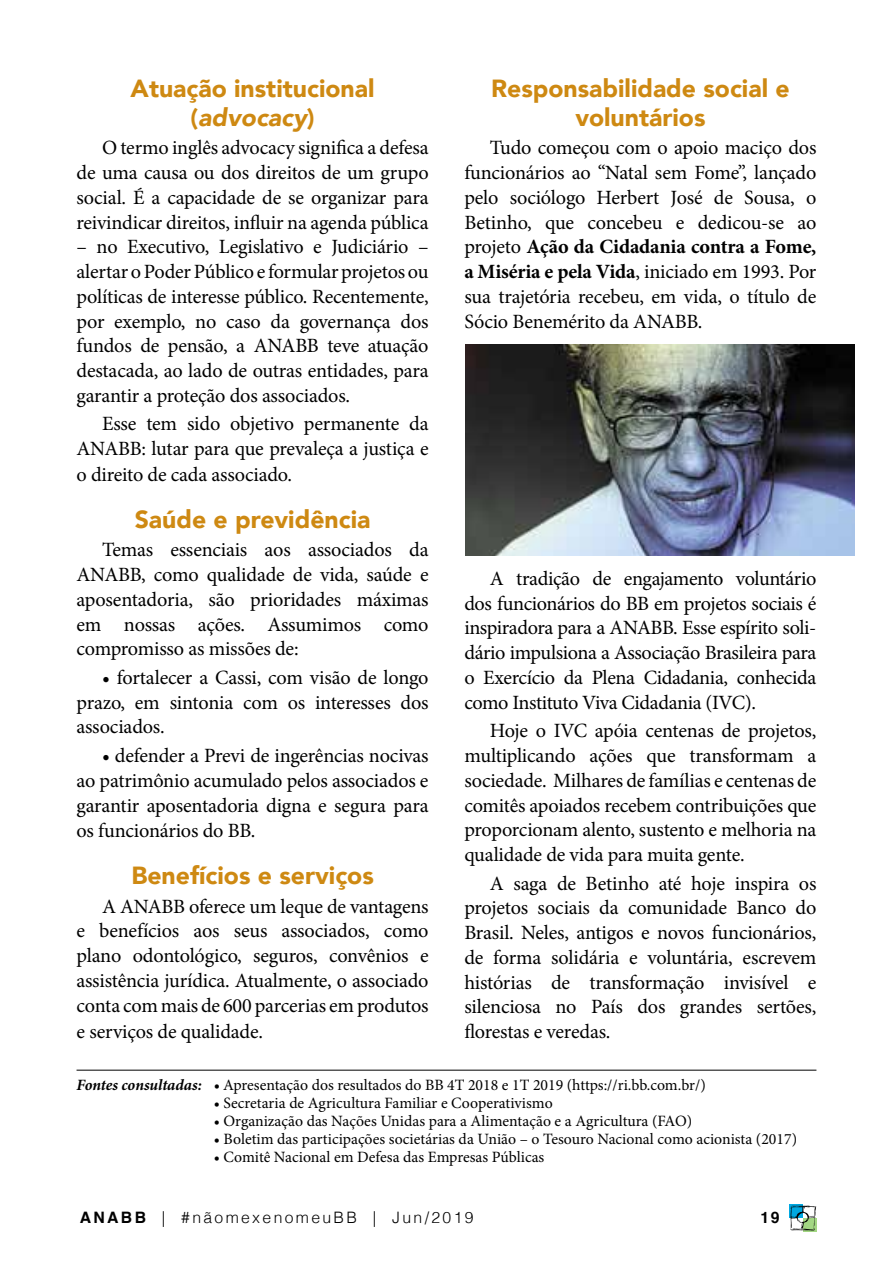
<style>
.page{position:relative;width:893px;height:1276px;background:#fff}
.page>*{position:absolute;margin:0;border:0;box-sizing:border-box;transform-origin:0 0}
.t1{font:900 24.75px/29.2px "Avenir";color:#ce8912;text-align:center}
.t2{font:20.25px/24.8px "Minion Pro";letter-spacing:-.01em;color:#000;text-align:justify}
.t3{font:15.75px "Minion Pro";color:#000}
.t4{font:300 15.75px "Helvetica";letter-spacing:.15em;color:#000}
.t5{font:700 15.75px "Helvetica";color:#000}
.s1{font-style:italic}
.s2{font-weight:700}
.s3{font-weight:700;font-style:italic}
</style>
<div class="page">
<img style="left:466px;top:344px;width:389px;height:211px">
<hr style="left:77px;top:1069px;width:739px;height:1px;background:#000">
<svg style="left:803px;top:1230px;width:13px;height:1px"></svg>
<div style="left:789px;top:1204px;width:14px;height:13px;background:#00a8e1"></div>
<svg style="left:790px;top:1205px;width:26px;height:25px"></svg>
<p class="t1" style="left:131px;top:73px;width:245px">Atuação institucional (<span class="s1">advocacy</span>)</p>
<p class="t2" style="left:77px;top:136px;width:354px;text-indent:26px">O termo inglês advocacy significa a defesa de uma causa ou dos direitos de um grupo social. É a capacidade de se organizar para reivindicar direitos, influir na agenda pública</p>
<p class="t2" style="left:77px;top:235px;width:354px">– no Executivo, Legislativo e Judiciário – alertar o Poder Público e formular projetos ou políticas de interesse público. Recentemente, por exemplo, no caso da governança dos fundos de pensão, a ANABB teve atuação destacada, ao lado de outras entidades, para garantir a proteção dos associados.</p>
<p class="t2" style="left:77px;top:411px;width:354px;text-indent:26px">Esse tem sido objetivo permanente da ANABB: lutar para que prevaleça a justiça e o direito de cada associado.</p>
<p class="t1" style="left:135px;top:504px;width:237px">Saúde e previdência</p>
<p class="t2" style="left:77px;top:537px;width:354px;text-indent:26px">Temas essenciais aos associados da ANABB, como qualidade de vida, saúde e aposentadoria, são prioridades máximas em nossas ações. Assumimos como compromisso as missões de:</p>
<p class="t2" style="left:77px;top:665px;width:354px;text-indent:26px">• fortalecer a Cassi, com visão de longo prazo, em sintonia com os interesses dos associados.</p>
<p class="t2" style="left:77px;top:743px;width:354px;text-indent:26px">• defender a Previ de ingerências nocivas ao patrimônio acumulado pelos associados e garantir aposentadoria digna e segura para os funcionários do BB.</p>
<p class="t1" style="left:131px;top:860px;width:244px">Benefícios e serviços</p>
<p class="t2" style="left:77px;top:894px;width:354px;text-indent:26px">A ANABB oferece um leque de vantagens e benefícios aos seus associados, como plano odontológico, seguros, convênios e assistência jurídica. Atualmente, o associado conta com mais de 600 parcerias em produtos e serviços de qualidade.</p>
<p class="t1" style="left:491px;top:73px;width:300px">Responsabilidade social e voluntários</p>
<p class="t2" style="left:464px;top:136px;width:354px;text-indent:26px">Tudo começou com o apoio maciço dos funcionários ao “Natal sem Fome”, lançado pelo sociólogo Herbert José de Sousa, o Betinho, que concebeu e dedicou-se ao projeto <span class="s2">Ação da Cidadania contra a Fome, a Miséria e pela Vida</span>, iniciado em 1993. Por sua trajetória recebeu, em vida, o título de Sócio Benemérito da ANABB.</p>
<p class="t2" style="left:464px;top:566px;width:354px;text-indent:26px">A tradição de engajamento voluntário dos funcionários do BB em projetos sociais é inspiradora para a ANABB. Esse espírito soli&shy;dário impulsiona a Associação Brasileira para o Exercício da Plena Cidadania, conhecida como Instituto Viva Cidadania (IVC).</p>
<p class="t2" style="left:464px;top:718px;width:354px;text-indent:26px">Hoje o IVC apóia centenas de projetos, multiplicando ações que transformam a sociedade. Milhares de famílias e centenas de comitês apoiados recebem contribuições que proporcionam alento, sustento e melhoria na qualidade de vida para muita gente.</p>
<p class="t2" style="left:464px;top:871px;width:354px;text-indent:26px">A saga de Betinho até hoje inspira os projetos sociais da comunidade Banco do Brasil. Neles, antigos e novos funcionários, de forma solidária e voluntária, escrevem histórias de transformação invisível e silenciosa no País dos grandes sertões, florestas e veredas.</p>
<p class="t3" style="left:77px;top:1074px;width:631px"><span class="s3">Fontes consultadas: •</span> Apresentação dos resultados do BB 4T 2018 e 1T 2019 (https://ri.bb.com.br/)</p>
<p class="t3" style="left:214px;top:1092px;width:340px">• Secretaria de Agricultura Familiar e Cooperativismo</p>
<p class="t3" style="left:214px;top:1110px;width:480px">• Organização das Nações Unidas para a Alimentação e a Agricultura (FAO)</p>
<p class="t3" style="left:214px;top:1128px;width:585px">• Boletim das participações societárias da União – o Tesouro Nacional como acionista (2017)</p>
<p class="t3" style="left:214px;top:1146px;width:332px">• Comitê Nacional em Defesa das Empresas Públicas</p>
<p class="t4" style="left:80px;top:1204px;width:395px"><span class="s2">ANABB</span> | #nãomexenomeuBB | Jun/2019</p>
<p class="t5" style="left:760px;top:1205px;width:21px">19</p>
</div>
